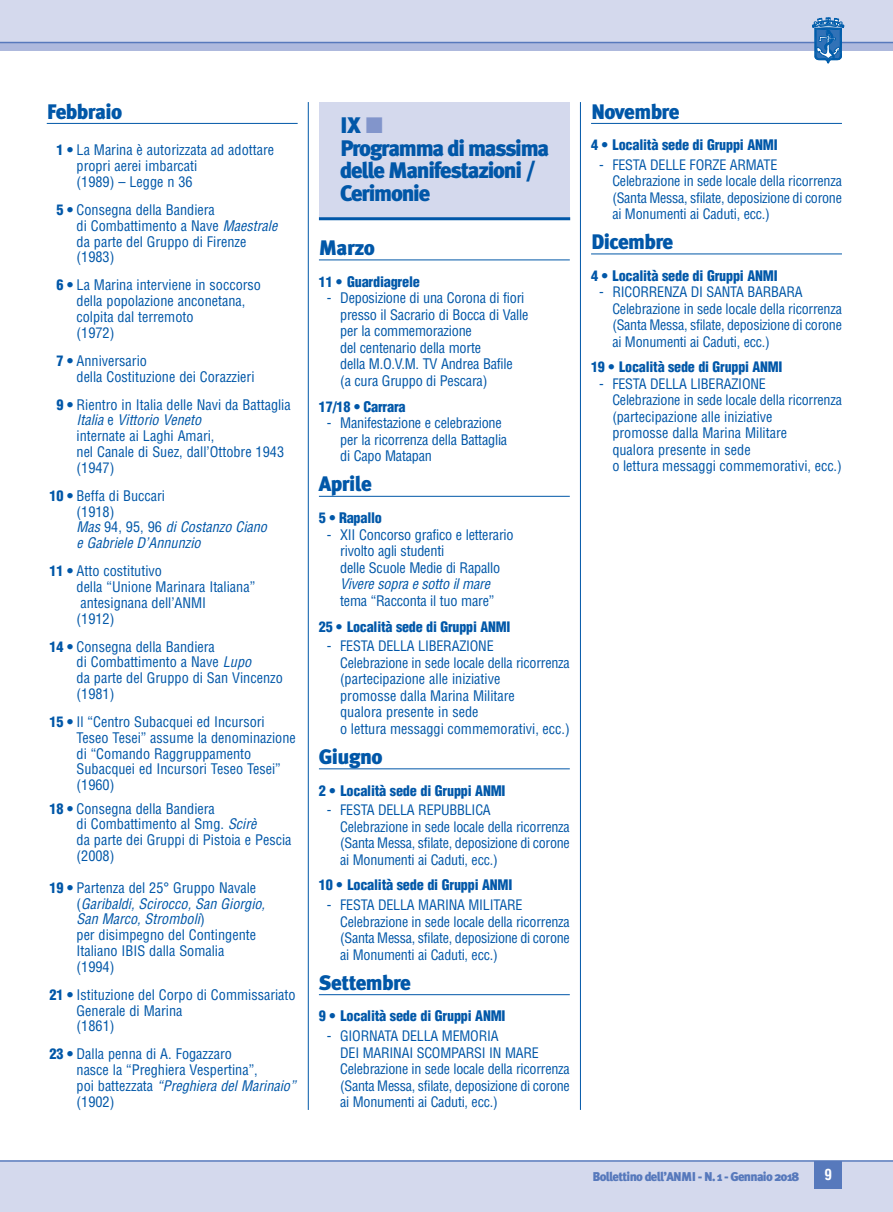
<style>
.page{position:relative;width:893px;height:1212px;background:#fff}
.page>*{position:absolute;margin:0;border:0;box-sizing:border-box;transform-origin:0 0}
.t1{font:900 22.5px/22.5px "Meta Plus";letter-spacing:-.055em;color:#0157a8}
.t2{font:900 21px "Meta Plus";letter-spacing:-.03em;color:#0157a8}
.t3{font:700 condensed 15px "Helvetica";color:#fff}
.t4{font:condensed 14.25px/15.8px "Helvetica";color:#0157a8}
.t5{font:900 condensed 14.25px "Helvetica";letter-spacing:-.015em;color:#0157a8}
.t6{font:italic condensed 14.25px/15.8px "Helvetica";color:#0157a8}
.t7{font:condensed 14.1px/16.5px "Helvetica";letter-spacing:-.015em;color:#0157a8}
.t8{font:900 condensed 14.1px "Helvetica";letter-spacing:-.015em;color:#0157a8}
.t9{font:900 12.75px "Meta Plus";letter-spacing:-.055em;color:#5779bc}
.s1{font-weight:900}
.s2{font-style:italic}
.s3{font-weight:900;font-style:normal}
.s4{font-style:normal}
.s5{color:#8295cb}
.s6{font-size:14.1px}
</style>
<div class="page">
<div style="left:0;top:1161px;width:893px;height:51px;background:#d4d9ed"></div>
<div style="left:814px;top:1161px;width:28px;height:28px;background:#5779bc"></div>
<hr style="left:0;top:1160px;width:893px;height:2px;background:#5779bc">
<hr style="left:47px;top:123px;width:251px;height:1px;background:#0157a8">
<hr style="left:319px;top:260px;width:251px;height:1px;background:#0157a8">
<hr style="left:319px;top:496px;width:251px;height:1px;background:#0157a8">
<hr style="left:319px;top:768px;width:251px;height:1px;background:#0157a8">
<hr style="left:319px;top:994px;width:251px;height:1px;background:#0157a8">
<hr style="left:591px;top:123px;width:251px;height:1px;background:#0157a8">
<hr style="left:591px;top:254px;width:251px;height:1px;background:#0157a8">
<hr style="left:308px;top:102px;width:1px;height:1008px;background:#0157a8">
<hr style="left:580px;top:102px;width:1px;height:1008px;background:#0157a8">
<div style="left:0;top:43px;width:893px;height:8px;background:#aeb9dd"></div>
<div style="left:0;top:0;width:893px;height:43px;background:#d4d9ed"></div>
<hr style="left:0;top:42px;width:893px;height:1px;background:#5779bc">
<svg style="left:812px;top:18px;width:32px;height:45px"></svg>
<div style="left:319px;top:102px;width:251px;height:117px;background:#d4d9ed"></div>
<hr style="left:319px;top:217px;width:251px;height:3px;background:#0157a8">
<h2 class="t2" style="left:47px;top:99px;width:77px">Febbraio</h2>
<p class="t4" style="left:77px;top:143px;width:199px;text-indent:-20px"><span class="s1">1 •</span> La Marina è autorizzata ad adottare propri aerei imbarcati<br>(1989) – Legge n 36</p>
<p class="t4" style="left:77px;top:202px;width:205px;text-indent:-20px"><span class="s1">5 •</span> Consegna della Bandiera<br>di Combattimento a Nave <span class="s2">Maestrale </span>da parte del Gruppo di Firenze (1983)</p>
<p class="t4" style="left:77px;top:278px;width:186px;text-indent:-20px"><span class="s1">6 •</span> La Marina interviene in soccorso della popolazione anconetana, colpita dal terremoto<br>(1972)</p>
<p class="t4" style="left:77px;top:353px;width:179px;text-indent:-20px"><span class="s1">7 •</span> Anniversario<br>della Costituzione dei Corazzieri</p>
<p class="t4" style="left:77px;top:397px;width:216px;text-indent:-20px"><span class="s1">9 •</span> Rientro in Italia delle Navi da Battaglia<br><span class="s2">Italia</span> e <span class="s2">Vittorio Veneto<br></span>internate ai Laghi Amari,<br>nel Canale di Suez, dall’Ottobre 1943 (1947)</p>
<p class="t6" style="left:77px;top:488px;width:194px;text-indent:-27px"><span class="s3">10 •</span> <span class="s4">Beffa di Buccari<br>(1918)<br></span>Mas <span class="s4">9 4 , 9 5 , 9 6</span> di Costanzo Ciano e Gabriele D’Annunzio</p>
<p class="t4" style="left:77px;top:563px;width:180px;text-indent:-27px"><span class="s1">11 •</span> Atto costitutivo<br>della “Unione Marinara Italiana” antesignana dell’ANMI<br>(1912)</p>
<p class="t4" style="left:77px;top:639px;width:208px;text-indent:-27px"><span class="s1">14 •</span> Consegna della Bandiera<br>di Combattimento a Nave <span class="s2">Lupo<br></span>da parte del Gruppo di San Vincenzo (1981)</p>
<p class="t4" style="left:77px;top:714px;width:221px;text-indent:-27px"><span class="s1">15 •</span> Il “Centro Subacquei ed Incursori<br>Teseo Tesei” assume la denominazione di “Comando Raggruppamento<br>Subacquei ed Incursori Teseo Tesei” (1960)</p>
<p class="t4" style="left:77px;top:801px;width:216px;text-indent:-27px"><span class="s1">18 •</span> Consegna della Bandiera<br>di Combattimento al Smg. <span class="s2">Scirè<br></span>da parte dei Gruppi di Pistoia e Pescia (2008)</p>
<p class="t4" style="left:77px;top:880px;width:192px;text-indent:-27px"><span class="s1">19 •</span> Partenza del 25° Gruppo Navale<br>( <span class="s2">Garibaldi, Scirocco, San Giorg io,<br>San Marco, Stromboli</span>)<br>per disimpegno del Contingente<br>Italiano IBIS dalla Somalia<br>(1994)</p>
<p class="t4" style="left:77px;top:987px;width:221px;text-indent:-27px"><span class="s1">21 •</span> Istituzione del Corpo di Commissariato<br>Generale di Marina<br>(1861)</p>
<p class="t4" style="left:77px;top:1046px;width:223px;text-indent:-27px"><span class="s1">23 •</span> Dalla penna di A. Fogazzaro<br>nasce la “Preghiera Vespertina”,<br>p o i b att e z z at a <span class="s2">“Preghiera del Marinaio” </span>(1902)</p>
<h1 class="t1" style="left:340px;top:114px;width:211px">IX <span class="s5">■<br></span>Programma di massima delle Manifestazioni /<br>Cerimonie</h1>
<h2 class="t2" style="left:319px;top:235px;width:57px">Marzo</h2>
<p class="t5" style="left:319px;top:273px;width:102px"><span class="s6">11 •</span> Guardiagrele</p>
<p class="t4" style="left:340px;top:290px;width:190px;line-height:16.5px;text-indent:-13px"><span class="s6">-</span> Deposizione di una Corona di fiori presso il Sacrario di Bocca di Valle per la commemorazione<br>del centenario della morte<br>della M.O.V.M. TV Andrea Bafile<br>(a cura Gruppo di Pescara)</p>
<p class="t5" style="left:319px;top:398px;width:88px">17/18 • Carrara</p>
<p class="t4" style="left:340px;top:415px;width:169px;line-height:16.5px;text-indent:-13px"><span class="s6">-</span> Manifestazione e celebrazione per la ricorrenza della Battaglia di Capo Matapan</p>
<h2 class="t2" style="left:319px;top:472px;width:54px">Aprile</h2>
<p class="t5" style="left:319px;top:510px;width:65px">5 • Rapallo</p>
<p class="t4" style="left:340px;top:526px;width:175px;line-height:16.5px;text-indent:-13px"><span class="s6">-</span> XII Concorso grafico e letterario rivolto agli studenti<br>delle Scuole Medie di Rapallo</p>
<p class="t6" style="left:340px;top:576px;width:154px">Vivere sopra e sotto il mare</p>
<p class="t4" style="left:340px;top:593px;width:156px">tema “Racconta il tuo mare”</p>
<p class="t8" style="left:319px;top:618px;width:193px">25 • Località sede di Gruppi ANMI</p>
<p class="t7" style="left:340px;top:638px;width:231px;text-indent:-13px">- FESTA DELLA LIBERAZIONE<br>Celebrazione in sede locale della ricorrenza</p>
<p class="t4" style="left:340px;top:671px;width:231px;line-height:16.5px"><span class="s6">(</span>partecipazione alle iniziative<br>promosse dalla Marina Militare<br>qualora presente in sede<br>o lettura messaggi commemorativi, ecc.)</p>
<h2 class="t2" style="left:319px;top:744px;width:65px">Giugno</h2>
<p class="t5" style="left:319px;top:782px;width:188px">2 • Località sede di Gruppi ANMI</p>
<p class="t7" style="left:340px;top:802px;width:231px;text-indent:-13px">- FESTA DELLA REPUBBLICA<br>Celebrazione in sede locale della ricorrenza (Santa Messa, sfilate, deposizione di corone ai Monumenti ai Caduti, ecc.)</p>
<p class="t5" style="left:319px;top:877px;width:195px">10 • Località sede di Gruppi ANMI</p>
<p class="t7" style="left:340px;top:897px;width:231px;text-indent:-13px">- FESTA DELLA MARINA MILITARE Celebrazione in sede locale della ricorrenza (Santa Messa, sfilate, deposizione di corone ai Monumenti ai Caduti, ecc.)</p>
<h2 class="t2" style="left:319px;top:970px;width:94px">Settembre</h2>
<p class="t5" style="left:319px;top:1008px;width:188px">9 • Località sede di Gruppi ANMI</p>
<p class="t7" style="left:340px;top:1028px;width:231px;text-indent:-13px">- GIORNATA DELLA MEMORIA<br>DEI MARINAI SCOMPARSI IN MARE Celebrazione in sede locale della ricorrenza (Santa Messa, sfilate, deposizione di corone ai Monumenti ai Caduti, ecc.)</p>
<h2 class="t2" style="left:591px;top:99px;width:90px">Novembre</h2>
<p class="t5" style="left:591px;top:137px;width:188px">4 • Località sede di Gruppi ANMI</p>
<p class="t7" style="left:612px;top:156px;width:231px;text-indent:-13px">- FESTA DELLE FORZE ARMATE Celebrazione in sede locale della ricorrenza (Santa Messa, sfilate, deposizione di corone ai Monumenti ai Caduti, ecc.)</p>
<h2 class="t2" style="left:591px;top:230px;width:84px">Dicembre</h2>
<p class="t5" style="left:591px;top:267px;width:188px">4 • Località sede di Gruppi ANMI</p>
<p class="t7" style="left:612px;top:284px;width:231px;text-indent:-13px">- RICORRENZA DI SANTA BARBARA Celebrazione in sede locale della ricorrenza (Santa Messa, sfilate, deposizione di corone ai Monumenti ai Caduti, ecc.)</p>
<p class="t8" style="left:591px;top:359px;width:193px">19 • Località sede di Gruppi ANMI</p>
<p class="t7" style="left:612px;top:375px;width:231px;text-indent:-13px">- FESTA DELLA LIBERAZIONE<br>Celebrazione in sede locale della ricorrenza</p>
<p class="t4" style="left:612px;top:408px;width:231px;line-height:16.5px"><span class="s6">(</span>partecipazione alle iniziative<br>promosse dalla Marina Militare<br>qualora presente in sede<br>o lettura messaggi commemorativi, ecc.)</p>
<p class="t9" style="left:592px;top:1169px;width:208px">Bollettino dell’ANMI - N. 1 - Gennaio 2018</p>
<p class="t3" style="left:824px;top:1166px;width:9px">9</p>
</div>
